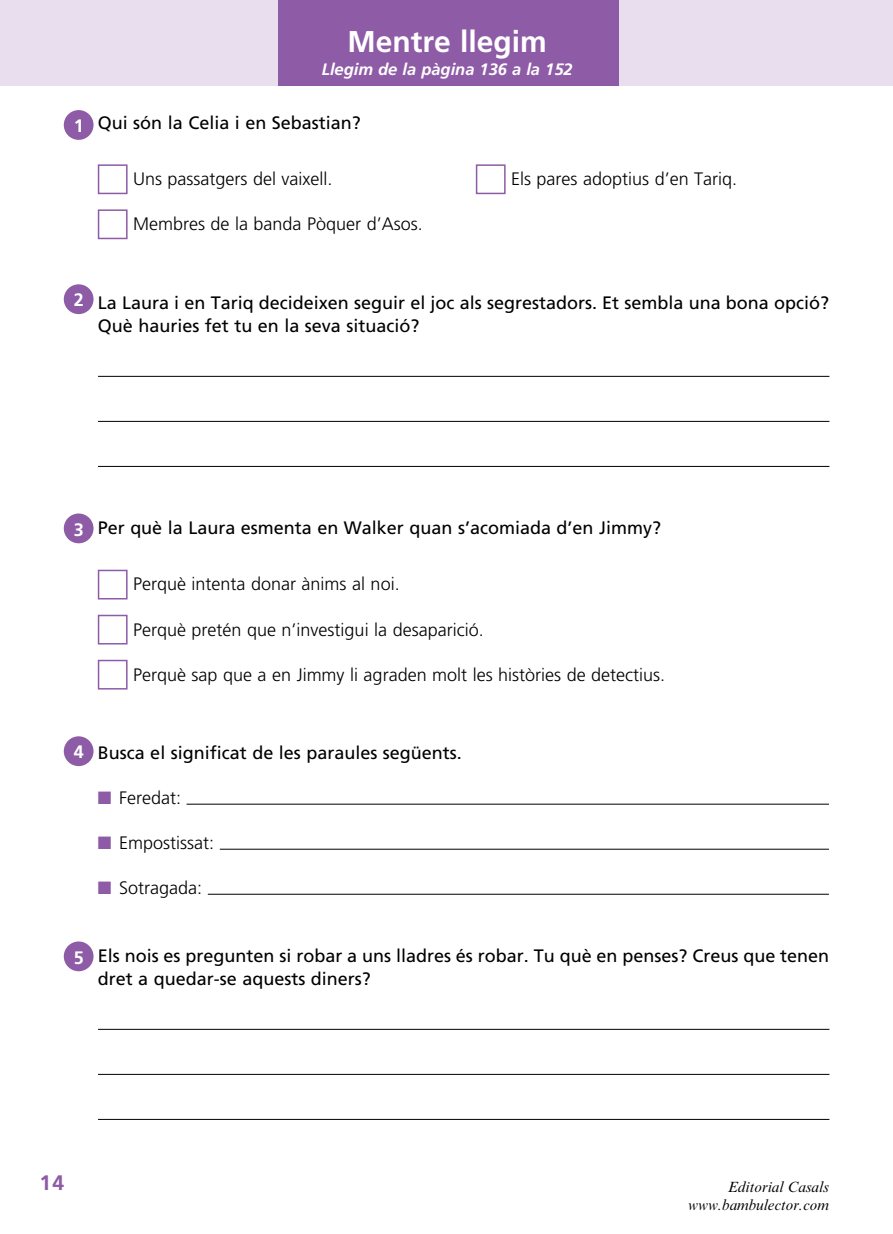
<style>
.page{position:relative;width:893px;height:1234px;background:#fff}
.page>*{position:absolute;margin:0;border:0;box-sizing:border-box;transform-origin:0 0}
.t1{font:700 30px "Frutiger";color:#fff}
.t2{font:700 21px "Frutiger";color:#8e5ba6}
.t3{font:18px/22.5px "Frutiger LT Std";color:#000}
.t4{font:300 18px "Frutiger LT Std";color:#000}
.t5{font:700 18px "Frutiger";color:#fff}
.t6{font:italic 700 16.5px "Frutiger";color:#fff}
.t7{font:italic 15px/18px "Times New Roman MT Std";color:#000;text-align:right}
.s1{font-family:"Frutiger"}
.s2{color:#8e5ba6}
</style>
<div class="page">
<div style="left:0;top:0;width:893px;height:85px;background:#e8deed"></div>
<div style="left:98px;top:164px;width:30px;height:30px;border:2px solid #8e5ba6"></div>
<div style="left:476px;top:164px;width:30px;height:30px;border:2px solid #8e5ba6"></div>
<div style="left:98px;top:209px;width:30px;height:30px;border:2px solid #8e5ba6"></div>
<hr style="left:98px;top:376px;width:731px;height:1px;background:#000">
<hr style="left:98px;top:421px;width:731px;height:1px;background:#000">
<hr style="left:98px;top:466px;width:731px;height:1px;background:#000">
<div style="left:98px;top:569px;width:30px;height:30px;border:2px solid #8e5ba6"></div>
<div style="left:98px;top:614px;width:30px;height:30px;border:2px solid #8e5ba6"></div>
<div style="left:98px;top:659px;width:30px;height:30px;border:2px solid #8e5ba6"></div>
<hr style="left:187px;top:803px;width:642px;height:1px;background:#000">
<hr style="left:220px;top:848px;width:609px;height:1px;background:#000">
<hr style="left:208px;top:893px;width:621px;height:1px;background:#000">
<hr style="left:98px;top:1028px;width:731px;height:1px;background:#000">
<hr style="left:98px;top:1073px;width:731px;height:1px;background:#000">
<hr style="left:98px;top:1118px;width:731px;height:1px;background:#000">
<div style="left:64px;top:110px;width:30px;height:30px;background:#8e5ba6;border-radius:50%"></div>
<div style="left:64px;top:284px;width:30px;height:30px;background:#8e5ba6;border-radius:50%"></div>
<div style="left:64px;top:513px;width:30px;height:30px;background:#8e5ba6;border-radius:50%"></div>
<div style="left:64px;top:736px;width:30px;height:30px;background:#8e5ba6;border-radius:50%"></div>
<div style="left:64px;top:941px;width:30px;height:30px;background:#8e5ba6;border-radius:50%"></div>
<div style="left:278px;top:0;width:340px;height:85px;background:#8e5ba6"></div>
<p class="t5" style="left:74px;top:115px;width:12px">1</p>
<h1 class="t1" style="left:348px;top:24px;width:201px">Mentre llegim</h1>
<p class="t6" style="left:322px;top:59px;width:252px">Llegim de la pàgina 136 a la 152</p>
<p class="t3" style="left:98px;top:111px;width:265px">Qui són la Celia i en Sebastian?</p>
<p class="t4" style="left:133px;top:169px;width:201px">Uns passatgers del vaixell<span class="s1">.</span></p>
<p class="t4" style="left:511px;top:169px;width:228px">Els pares adoptius d’en Tariq<span class="s1">.</span></p>
<p class="t4" style="left:133px;top:214px;width:291px">Membres de la banda Pòquer d’Asos<span class="s1">.</span></p>
<p class="t5" style="left:74px;top:289px;width:12px">2</p>
<p class="t3" style="left:98px;top:291px;width:733px">La Laura i en Tariq decideixen seguir el joc als segrestadors. Et sembla una bona opció?<br>Què hauries fet tu en la seva situació?</p>
<p class="t5" style="left:74px;top:518px;width:12px">3</p>
<p class="t3" style="left:98px;top:516px;width:565px">Per què la Laura esmenta en Walker quan s’acomiada d’en Jimmy?</p>
<p class="t4" style="left:133px;top:574px;width:268px">Perquè intenta donar ànims al noi<span class="s1">.</span></p>
<p class="t4" style="left:133px;top:619px;width:352px">Perquè pretén que n’investigui la desaparició<span class="s1">.</span></p>
<p class="t4" style="left:133px;top:664px;width:534px">Perquè sap que a en Jimmy li agraden molt les històries de detectius<span class="s1">.</span></p>
<p class="t5" style="left:74px;top:741px;width:12px">4</p>
<p class="t3" style="left:98px;top:741px;width:366px">Busca el significat de les paraules següents.</p>
<p class="t4" style="left:98px;top:787px;width:85px"><span class="s2">■</span> Feredat:</p>
<p class="t4" style="left:98px;top:832px;width:118px"><span class="s2">■</span> Empostissat:</p>
<p class="t4" style="left:98px;top:877px;width:106px"><span class="s2">■</span> Sotragada:</p>
<p class="t5" style="left:74px;top:946px;width:12px">5</p>
<p class="t3" style="left:98px;top:944px;width:733px">Els nois es pregunten si robar a uns lladres és robar. Tu què en penses? Creus que tenen dret a quedar-se aquests diners?</p>
<p class="t2" style="left:40px;top:1170px;width:26px">14</p>
<p class="t7" style="left:688px;top:1177px;width:142px">Editorial Casals www.bambulector.com</p>
</div>
